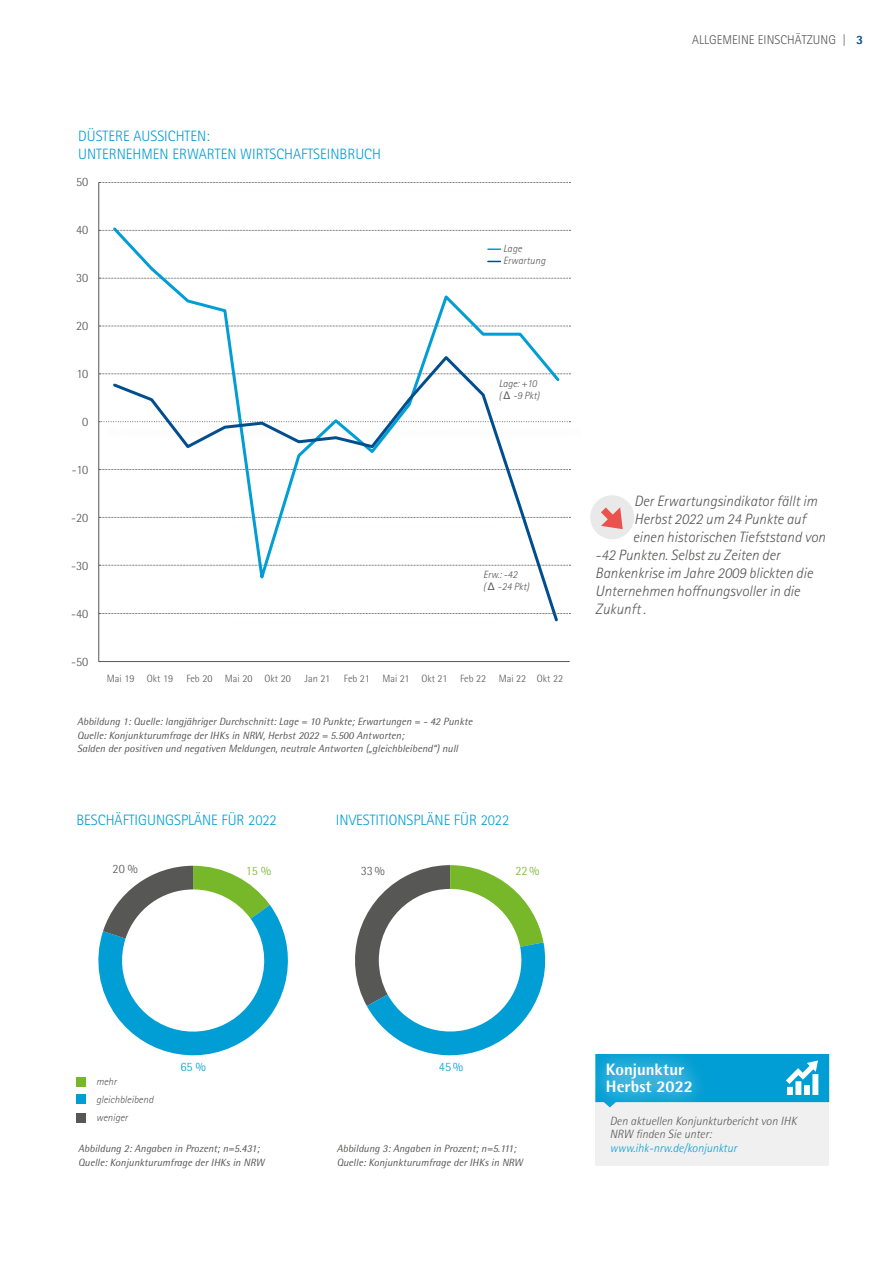
<style>
.page{position:relative;width:893px;height:1263px;background:#fff}
.page>*{position:absolute;margin:0;border:0;box-sizing:border-box;transform-origin:0 0}
.Infobox_Headline{font:800 16.5px/16.5px "Rotis Semi Sans Std";letter-spacing:-.005em;color:#fff}
.Headline_Copy{font:italic 300 15px "Rotis Sans Serif Std";color:#575756}
.Fließtext_Köln{font:300 15px/18px "Rotis Sans Serif";color:#009ed4}
.y-Achsen-Beschriftun{font:300 12.75px "Rotis Semi Sans";color:#575756}
.Reiter_linksbündig{font:300 12.75px "Rotis Sans Serif";letter-spacing:.005em;color:#575756}
.x-Achsen-Beschriftun{font:300 12.75px "Rotis Semi Sans";color:#76b82a}
.x-Achsen-Beschriftun-2{font:300 12.75px "Rotis Semi Sans";color:#009ed4}
.x-Achsen-Beschriftun-3{font:300 12.75px "Rotis Semi Sans";color:#575756}
.Fliesstext_Infobox{font:italic 300 12px/13.5px "Rotis Semi Sans";color:#575756}
.Quelle_Bildunterschr{font:italic 10.5px/13.5px "Rotis Semi Sans";color:#575756}
.Legende__Grafik__7pt{font:italic 300 10.5px/12px "Rotis Sans Serif Std";color:#575756}
.x-Achsen-Beschriftun-4{font:300 10.5px "Rotis Semi Sans";color:#575756}
.s1{font-weight:800;color:#004e8d}
.s2{font-family:"Helvetica Neue";font-weight:400;font-style:normal}
.s3{color:#009ed4}
</style>
<div class="page">
<div style="left:595px;top:1095px;width:234px;height:71px;background:#f0f0f0"></div>
<div style="left:580px;top:1039px;width:137px;height:80px;background:#fff;opacity:.35"></div>
<div style="left:588px;top:1046px;width:122px;height:65px;background:#fff;opacity:.75"></div>
<svg style="left:595px;top:1054px;width:234px;height:53px;background:#2faeda"></svg>
<div style="left:77px;top:1078px;width:9px;height:9px;background:#76b82a"></div>
<div style="left:77px;top:1094px;width:9px;height:10px;background:#009ed4"></div>
<div style="left:77px;top:1114px;width:9px;height:9px;background:#575756"></div>
<hr style="left:98px;top:182px;width:1px;height:480px;background:#575756">
<hr style="left:99px;top:661px;width:471px;height:1px;background:#575756">
<svg style="left:99px;top:565px;width:471px;height:1px"></svg>
<svg style="left:99px;top:517px;width:471px;height:1px"></svg>
<svg style="left:99px;top:469px;width:471px;height:1px"></svg>
<svg style="left:99px;top:421px;width:471px;height:1px"></svg>
<svg style="left:99px;top:374px;width:471px;height:1px"></svg>
<svg style="left:99px;top:326px;width:471px;height:1px"></svg>
<svg style="left:99px;top:278px;width:471px;height:1px"></svg>
<svg style="left:99px;top:230px;width:471px;height:1px"></svg>
<svg style="left:99px;top:182px;width:471px;height:1px"></svg>
<svg style="left:110px;top:227px;width:452px;height:339px"></svg>
<svg style="left:111px;top:353px;width:449px;height:264px"></svg>
<svg style="left:99px;top:613px;width:471px;height:1px"></svg>
<svg style="left:98px;top:866px;width:190px;height:190px"></svg>
<svg style="left:355px;top:865px;width:191px;height:191px"></svg>
<div style="left:590px;top:495px;width:44px;height:44px;background:#e9e9e9;border-radius:50%"></div>
<svg style="left:601px;top:507px;width:22px;height:22px"></svg>
<p class="Reiter_linksbündig" style="left:692px;top:32px;width:173px">ALLGEMEINE EINSCHÄTZUNG | <span class="s1">3</span></p>
<p class="Fließtext_Köln" style="left:78px;top:127px;width:304px">DÜSTERE AUSSICHTEN:<br>UNTERNEHMEN ERWARTEN WIRTSCHAFTSEINBRUCH</p>
<p class="y-Achsen-Beschriftun" style="left:76px;top:174px;width:14px">50</p>
<p class="y-Achsen-Beschriftun" style="left:76px;top:222px;width:14px">40</p>
<p class="y-Achsen-Beschriftun" style="left:76px;top:270px;width:14px">30</p>
<p class="y-Achsen-Beschriftun" style="left:76px;top:318px;width:14px">20</p>
<p class="y-Achsen-Beschriftun" style="left:77px;top:366px;width:13px">10</p>
<p class="y-Achsen-Beschriftun" style="left:82px;top:414px;width:8px">0</p>
<p class="y-Achsen-Beschriftun" style="left:72px;top:462px;width:18px">-10</p>
<p class="y-Achsen-Beschriftun" style="left:71px;top:510px;width:19px">-20</p>
<p class="y-Achsen-Beschriftun" style="left:71px;top:558px;width:19px">-30</p>
<p class="y-Achsen-Beschriftun" style="left:71px;top:606px;width:19px">-40</p>
<p class="y-Achsen-Beschriftun" style="left:71px;top:654px;width:19px">-50</p>
<p class="Legende__Grafik__7pt" style="left:503px;top:243px;width:20px">Lage</p>
<p class="Legende__Grafik__7pt" style="left:503px;top:255px;width:44px">Erwartung</p>
<p class="Legende__Grafik__7pt" style="left:499px;top:377px;width:42px">Lage: +10 ( <span class="s2">Δ</span> -9 Pkt)</p>
<p class="Legende__Grafik__7pt" style="left:483px;top:568px;width:36px">Erw.: -42</p>
<p class="Legende__Grafik__7pt" style="left:483px;top:580px;width:47px">( <span class="s2">Δ</span> -24 Pkt)</p>
<p class="x-Achsen-Beschriftun-4" style="left:107px;top:672px;width:29px">Mai 19</p>
<p class="x-Achsen-Beschriftun-4" style="left:147px;top:672px;width:28px">Okt 19</p>
<p class="x-Achsen-Beschriftun-4" style="left:186px;top:672px;width:28px">Feb 20</p>
<p class="x-Achsen-Beschriftun-4" style="left:225px;top:672px;width:29px">Mai 20</p>
<p class="x-Achsen-Beschriftun-4" style="left:264px;top:672px;width:28px">Okt 20</p>
<p class="x-Achsen-Beschriftun-4" style="left:305px;top:672px;width:27px">Jan 21</p>
<p class="x-Achsen-Beschriftun-4" style="left:344px;top:672px;width:27px">Feb 21</p>
<p class="x-Achsen-Beschriftun-4" style="left:382px;top:672px;width:29px">Mai 21</p>
<p class="x-Achsen-Beschriftun-4" style="left:421px;top:672px;width:27px">Okt 21</p>
<p class="x-Achsen-Beschriftun-4" style="left:460px;top:672px;width:28px">Feb 22</p>
<p class="x-Achsen-Beschriftun-4" style="left:499px;top:672px;width:29px">Mai 22</p>
<p class="x-Achsen-Beschriftun-4" style="left:537px;top:672px;width:28px">Okt 22</p>
<p class="Quelle_Bildunterschr" style="left:77px;top:715px;width:397px">Abbildung 1: Quelle: langjähriger Durchschnitt: Lage = 10 Punkte; Erwartungen = - 42 Punkte<br>Quelle: Konjunkturumfrage der IHKs in NRW, Herbst 2022 = 5.500 Antworten;<br>Salden der positiven und negativen Meldungen, neutrale Antworten („gleichbleibend“) null</p>
<p class="Fließtext_Köln" style="left:77px;top:811px;width:202px">BESCHÄFTIGUNGSPLÄNE FÜR 2022</p>
<p class="Fließtext_Köln" style="left:336px;top:811px;width:175px">INVESTITIONSPLÄNE FÜR 2022</p>
<p class="x-Achsen-Beschriftun-3" style="left:113px;top:861px;width:27px">20 %</p>
<p class="x-Achsen-Beschriftun" style="left:246px;top:863px;width:27px">15 %</p>
<p class="x-Achsen-Beschriftun-3" style="left:361px;top:864px;width:26px">33 %</p>
<p class="x-Achsen-Beschriftun" style="left:515px;top:864px;width:26px">22 %</p>
<p class="Headline_Copy" style="left:634px;top:492px;width:185px">Der Erwartungsindikator fällt im</p>
<p class="Headline_Copy" style="left:634px;top:510px;width:173px">Herbst 2022 um 24 Punkte auf</p>
<p class="Headline_Copy" style="left:633px;top:528px;width:194px">einen historischen Tiefststand von</p>
<p class="Headline_Copy" style="left:595px;top:546px;width:186px">-42 Punkten. Selbst zu Zeiten der</p>
<p class="Headline_Copy" style="left:595px;top:564px;width:219px">Bankenkrise im Jahre 2009 blickten die</p>
<p class="Headline_Copy" style="left:595px;top:582px;width:206px">Unternehmen hoffnungsvoller in die</p>
<p class="Headline_Copy" style="left:595px;top:600px;width:52px">Zukunft .</p>
<p class="Legende__Grafik__7pt" style="left:96px;top:1076px;width:22px">mehr</p>
<p class="Legende__Grafik__7pt" style="left:96px;top:1094px;width:59px">gleichbleibend</p>
<p class="Legende__Grafik__7pt" style="left:96px;top:1112px;width:33px">weniger</p>
<p class="x-Achsen-Beschriftun-2" style="left:180px;top:1059px;width:27px">65 %</p>
<p class="x-Achsen-Beschriftun-2" style="left:439px;top:1059px;width:26px">45 %</p>
<p class="Quelle_Bildunterschr" style="left:78px;top:1141px;width:188px">Abbildung 2: Angaben in Prozent; n=5.431;<br>Quelle: Konjunkturumfrage der IHKs in NRW</p>
<p class="Quelle_Bildunterschr" style="left:337px;top:1141px;width:188px">Abbildung 3: Angaben in Prozent; n=5.111;<br>Quelle: Konjunkturumfrage der IHKs in NRW</p>
<p class="Infobox_Headline" style="left:606px;top:1061px;width:88px">Konjunktur<br>Herbst 2022</p>
<p class="Fliesstext_Infobox" style="left:610px;top:1114px;width:188px">Den aktuellen Konjunkturbericht von IHK<br>NRW finden Sie unter: <span class="s3">www.ihk-nrw.de/konjunktur</span></p>
</div>
